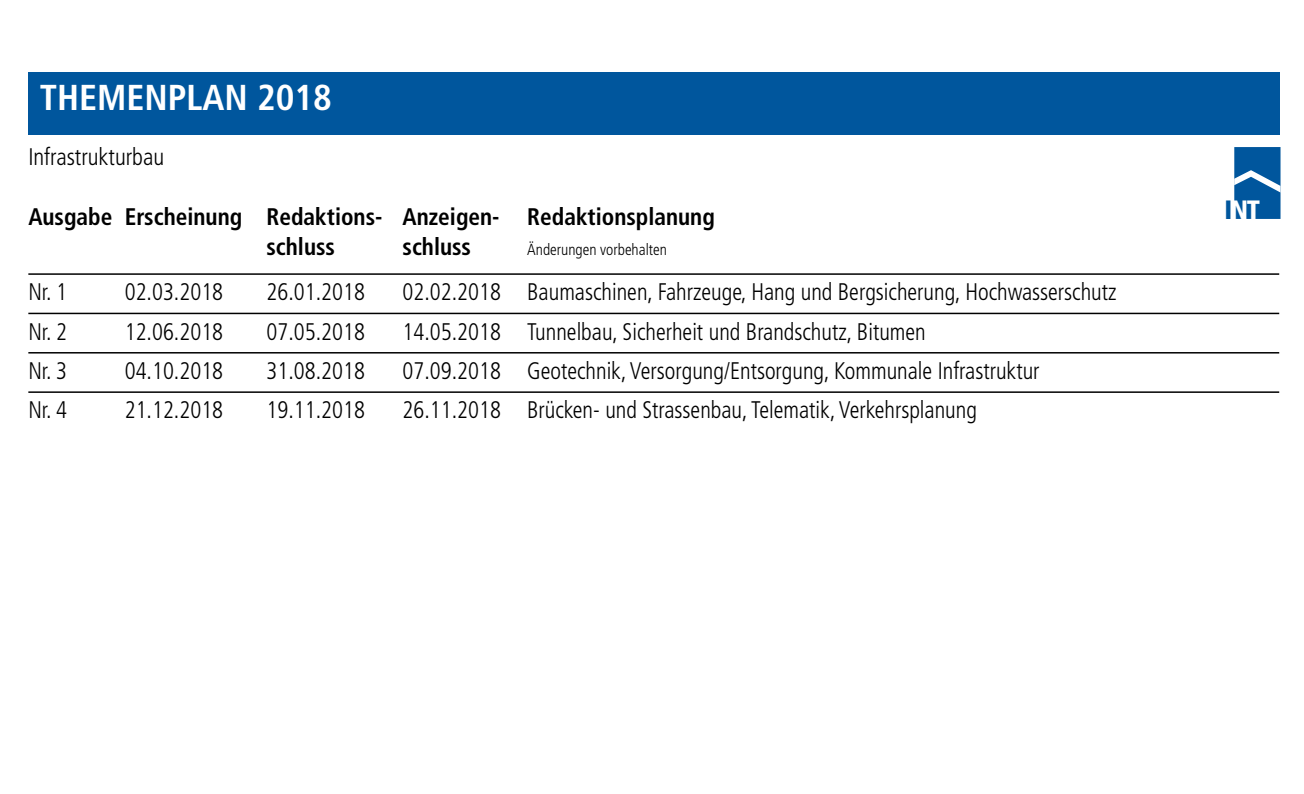
<style>
.page{position:relative;width:1304px;height:794px;background:#fff}
.page>*{position:absolute;margin:0;border:0;box-sizing:border-box;transform-origin:0 0}
.t1{font:700 condensed 36px "Frutiger";color:#fff}
.t2{font:900 condensed 26.4px "Frutiger";color:#fff}
.t3{font:300 condensed 24px "Frutiger";color:#000;scale:.95 1}
.t4{font:700 condensed 24px/30px "Frutiger";color:#000}
.t5{font:300 condensed 24px "Frutiger";color:#000}
.t6{font:300 condensed 16px "Frutiger";color:#000}
.s1{color:#00569d}
</style>
<div class="page">
<div style="left:28px;top:72px;width:1251px;height:62px;background:#00569d"></div>
<hr style="left:28px;top:273px;width:1251px;height:2px;background:#000">
<hr style="left:28px;top:313px;width:1251px;height:1px;background:#000">
<hr style="left:28px;top:352px;width:1251px;height:1px;background:#000">
<hr style="left:28px;top:391px;width:1251px;height:2px;background:#000">
<div style="left:1234px;top:147px;width:46px;height:72px;background:#00569d"></div>
<svg style="left:1234px;top:170px;width:46px;height:22px"></svg>
<h1 class="t1" style="left:40px;top:76px;width:294px">THEMENPLAN 2018</h1>
<p class="t5" style="left:28px;top:143px;width:137px">Infrastrukturbau</p>
<p class="t4" style="left:266px;top:202px;width:450px;text-indent:-238px">Ausgabe Erscheinung Redaktions- Anzeigen- Redaktionsplanung schluss</p>
<p class="t4" style="left:403px;top:232px;width:70px">schluss</p>
<p class="t6" style="left:527px;top:241px;width:141px">Änderungen vorbehalten</p>
<p class="t3" style="left:28px;top:278px;width:42px">Nr. 1</p>
<p class="t3" style="left:125px;top:278px;width:105px">02.03.2018</p>
<p class="t3" style="left:266px;top:278px;width:105px">26.01.2018</p>
<p class="t3" style="left:403px;top:278px;width:753px">02.02.2018 Baumaschinen, Fahrzeuge, Hang und Bergsicherung, Hochwasserschutz</p>
<p class="t3" style="left:28px;top:318px;width:42px">Nr. 2</p>
<p class="t3" style="left:125px;top:318px;width:105px">12.06.2018</p>
<p class="t3" style="left:266px;top:318px;width:105px">07.05.2018</p>
<p class="t3" style="left:403px;top:318px;width:552px">14.05.2018 Tunnelbau, Sicherheit und Brandschutz, Bitumen</p>
<p class="t3" style="left:28px;top:357px;width:42px">Nr. 3</p>
<p class="t3" style="left:125px;top:357px;width:105px">04.10.2018</p>
<p class="t3" style="left:266px;top:357px;width:105px">31.08.2018</p>
<p class="t3" style="left:403px;top:357px;width:672px">07.09.2018 Geotechnik, Versorgung/Entsorgung, Kommunale Infrastruktur</p>
<p class="t3" style="left:28px;top:396px;width:42px">Nr. 4</p>
<p class="t3" style="left:125px;top:396px;width:105px">21.12.2018</p>
<p class="t3" style="left:266px;top:396px;width:105px">19.11.2018</p>
<p class="t3" style="left:403px;top:396px;width:606px">26.11.2018 Brücken- und Strassenbau, Telematik, Verkehrsplanung</p>
<p class="t2" style="left:1225px;top:194px;width:37px"><span class="s1">I</span>NT</p>
</div>
